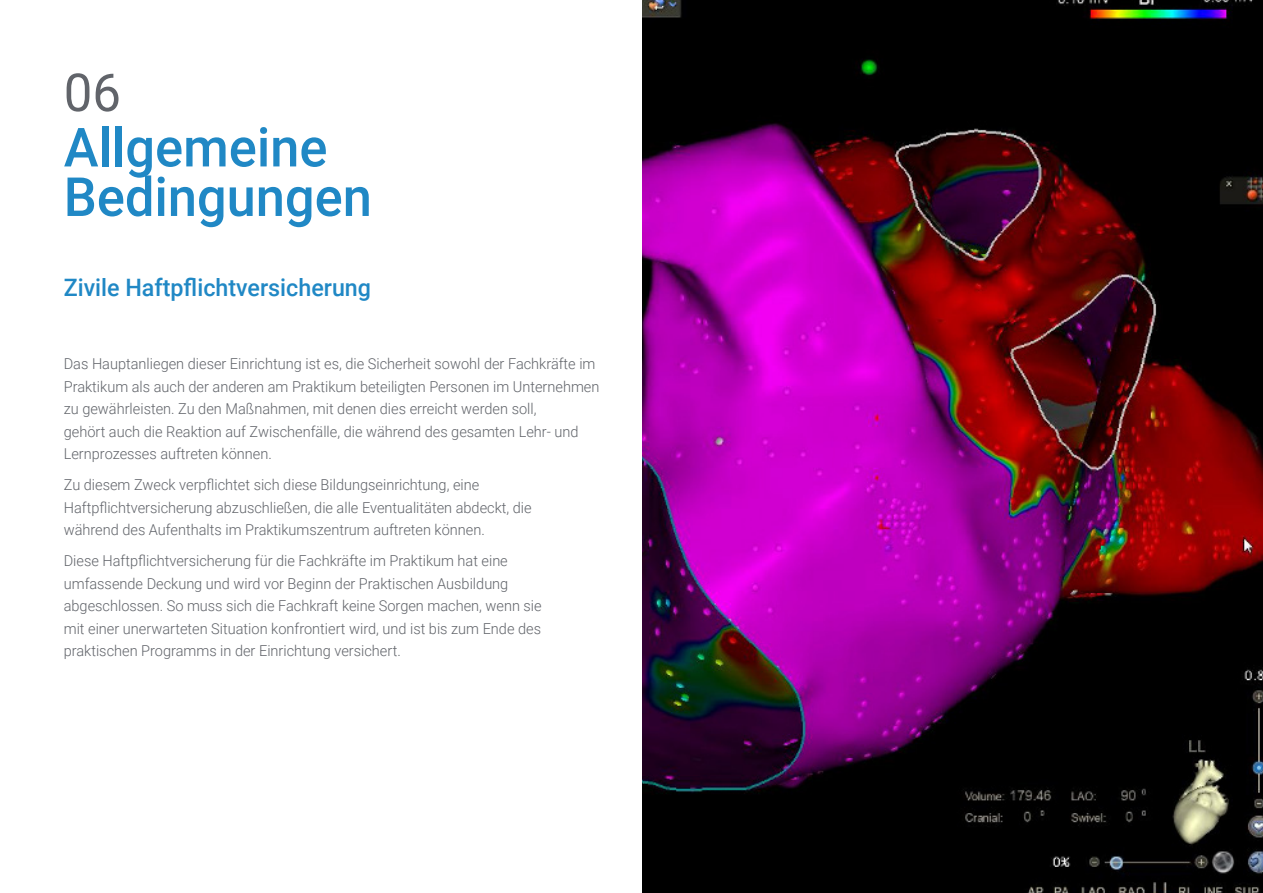
<style>
.page{position:relative;width:1263px;height:893px;background:#fff}
.page>*{position:absolute;margin:0;border:0;box-sizing:border-box;transform-origin:0 0}
.t1{font:500 54px/49.5px "Roboto";color:#2088c5}
.t2{font:52.5px "Roboto";color:#61646a}
.t3{font:500 24px "Roboto";color:#2088c5}
.t4{font:300 15px/22.5px "Roboto";color:#61646a}
</style>
<div class="page">
<img style="left:642px;top:0;width:621px;height:893px">
<h2 class="t2" style="left:64px;top:56px;width:59px">06</h2>
<h1 class="t1" style="left:64px;top:120px;width:310px">Allgemeine<br>Bedingungen</h1>
<h3 class="t3" style="left:64px;top:271px;width:309px">Zivile Haftpflichtversicherung</h3>
<p class="t4" style="left:64px;top:352px;width:537px">Das Hauptanliegen dieser Einrichtung ist es, die Sicherheit sowohl der Fachkräfte im Praktikum als auch der anderen am Praktikum beteiligten Personen im Unternehmen zu gewährleisten. Zu den Maßnahmen, mit denen dies erreicht werden soll,<br>gehört auch die Reaktion auf Zwischenfälle, die während des gesamten Lehr- und Lernprozesses auftreten können.</p>
<p class="t4" style="left:64px;top:473px;width:469px">Zu diesem Zweck verpflichtet sich diese Bildungseinrichtung, eine<br>Haftpflichtversicherung abzuschließen, die alle Eventualitäten abdeckt, die während des Aufenthalts im Praktikumszentrum auftreten können.</p>
<p class="t4" style="left:64px;top:549px;width:479px">Diese Haftpflichtversicherung für die Fachkräfte im Praktikum hat eine umfassende Deckung und wird vor Beginn der Praktischen Ausbildung abgeschlossen. So muss sich die Fachkraft keine Sorgen machen, wenn sie mit einer unerwarteten Situation konfrontiert wird, und ist bis zum Ende des praktischen Programms in der Einrichtung versichert.</p>
</div>
